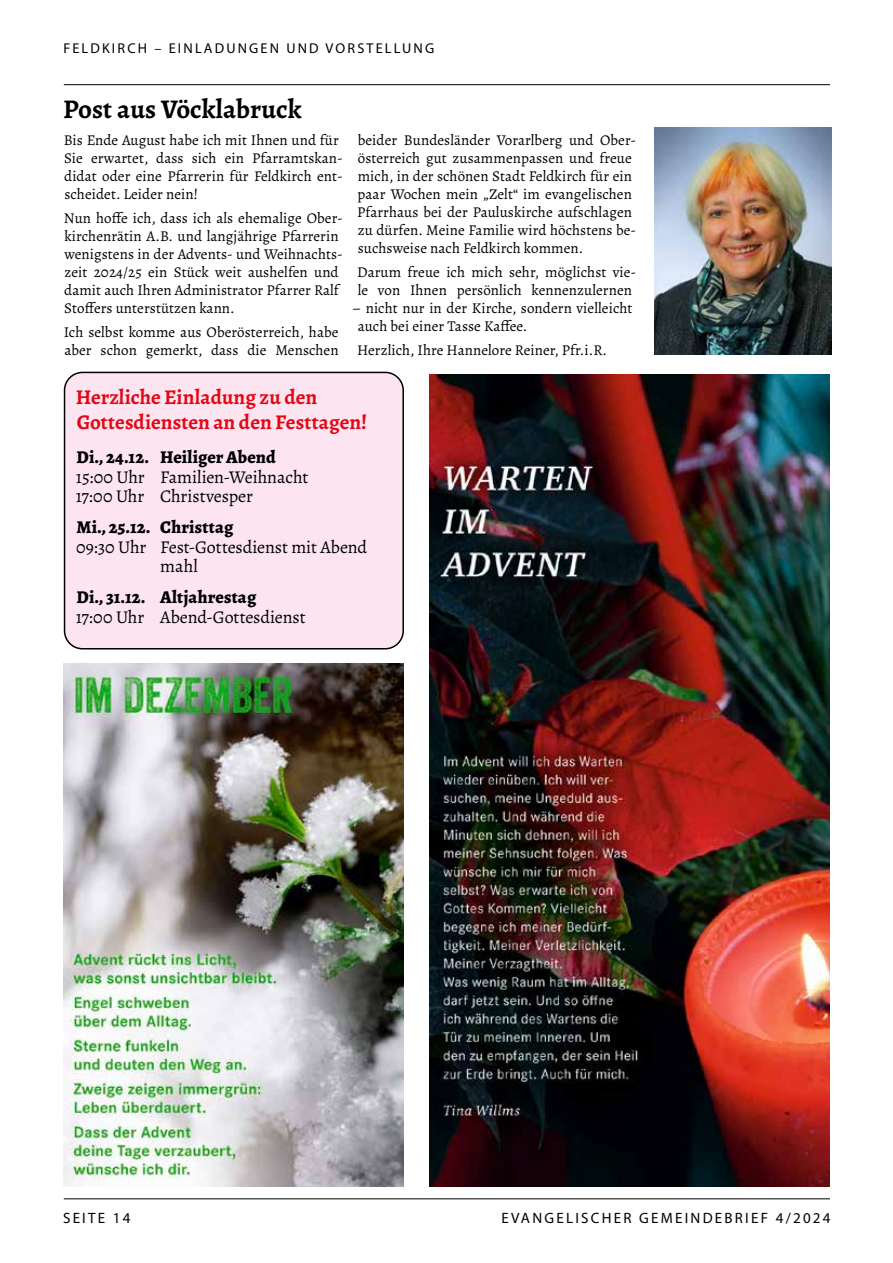
<style>
.page{position:relative;width:893px;height:1263px;background:#fff}
.page>*{position:absolute;margin:0;border:0;box-sizing:border-box;transform-origin:0 0}
.t1{font:700 27px "Alegreya";letter-spacing:.005em;color:#000}
.t2{font:700 21px/25.2px "Alegreya";color:#e30613}
.t3{font:18px/19.5px "Alegreya";letter-spacing:-.01em;color:#000}
.t4{font:800 18px "Alegreya";letter-spacing:.01em;color:#000}
.t5{font:700 15.75px "Arial";color:#000}
.t6{font:15px/18px "Alegreya";letter-spacing:.005em;color:#000}
.t7{font:15px "Myriad Pro";letter-spacing:.15em;color:#000}
.t8{font:14.25px "Myriad Pro";letter-spacing:.15em;color:#000}
</style>
<div class="page">
<div style="left:65px;top:372px;width:338px;height:277px;background:#fce5f1;border-radius:18px"></div>
<div style="left:64px;top:372px;width:340px;height:277px;border:2px solid #000;border-radius:18px"></div>
<img style="left:654px;top:128px;width:177px;height:227px">
<hr style="left:64px;top:84px;width:766px;height:1px;background:#000">
<img style="left:64px;top:663px;width:340px;height:523px">
<hr style="left:64px;top:1198px;width:766px;height:1px;background:#000">
<img style="left:429px;top:375px;width:400px;height:811px">
<p class="t8" style="left:63px;top:40px;width:372px">FELDKIRCH – EINLADUNGEN UND VORSTELLUNG</p>
<h1 class="t1" style="left:63px;top:91px;width:240px">Post aus Vöcklabruck</h1>
<p class="t6" style="left:64px;top:130px;width:281px">Bis Ende August habe ich mit Ihnen und für Sie erwartet, dass sich ein Pfarramtskan&shy;didat oder eine Pfarrerin für Feldkirch ent&shy;scheidet. Leider nein!</p>
<p class="t6" style="left:64px;top:208px;width:280px">Nun hoffe ich, dass ich als ehemalige Ober&shy;kirchenrätin A.B. und langjährige Pfarrerin wenigstens in der Advents- und Weihnachts&shy;zeit 2024/25 ein Stück weit aushelfen und damit auch Ihren Administrator Pfarrer Ralf Stoffers unterstützen kann.</p>
<p class="t6" style="left:64px;top:322px;width:276px">Ich selbst komme aus Oberösterreich, habe aber schon gemerkt, dass die Menschen</p>
<p class="t6" style="left:357px;top:130px;width:281px">beider Bundesländer Vorarlberg und Ober&shy;österreich gut zusammenpassen und freue mich, in der schönen Stadt Feldkirch für ein paar Wochen mein „Zelt“ im evangelischen Pfarrhaus bei der Pauluskirche aufschlagen zu dürfen. Meine Familie wird höchstens be&shy;suchsweise nach Feldkirch kommen.</p>
<p class="t6" style="left:357px;top:262px;width:281px">Darum freue ich mich sehr, möglichst vie&shy;le von Ihnen persönlich kennenzulernen</p>
<p class="t6" style="left:358px;top:298px;width:276px;text-indent:-6px">– nicht nur in der Kirche, sondern vielleicht auch bei einer Tasse Kaffee.</p>
<p class="t6" style="left:357px;top:340px;width:252px">Herzlich, Ihre Hannelore Reiner, Pfr.i.R.</p>
<h2 class="t2" style="left:76px;top:384px;width:293px">Herzliche Einladung zu den<br>Gottesdiensten an den Festtagen!</h2>
<p class="t4" style="left:77px;top:444px;width:201px">Di., 24.12. Heiliger Abend</p>
<p class="t3" style="left:76px;top:467px;width:234px">15:00 Uhr Familien-Weihnacht<br>17:00 Uhr Christvesper</p>
<p class="t4" style="left:77px;top:514px;width:158px">Mi., 25.12. Christtag</p>
<p class="t3" style="left:160px;top:537px;width:208px;text-indent:-84px">09:30 Uhr Fest-Gottesdienst mit Abend mahl</p>
<p class="t4" style="left:77px;top:584px;width:181px">Di., 31.12. Altjahrestag</p>
<p class="t3" style="left:76px;top:607px;width:231px">17:00 Uhr Abend-Gottesdienst</p>
<p class="t7" style="left:63px;top:1209px;width:69px">SEITE 14</p>
<p class="t7" style="left:501px;top:1209px;width:331px">EVANGELISCHER GEMEINDEBRIEF 4/2024</p>
<p class="t5" style="left:496px;top:1214px;width:324px">Herzliche Einladung zu den Gottesdiensten</p>
</div>
